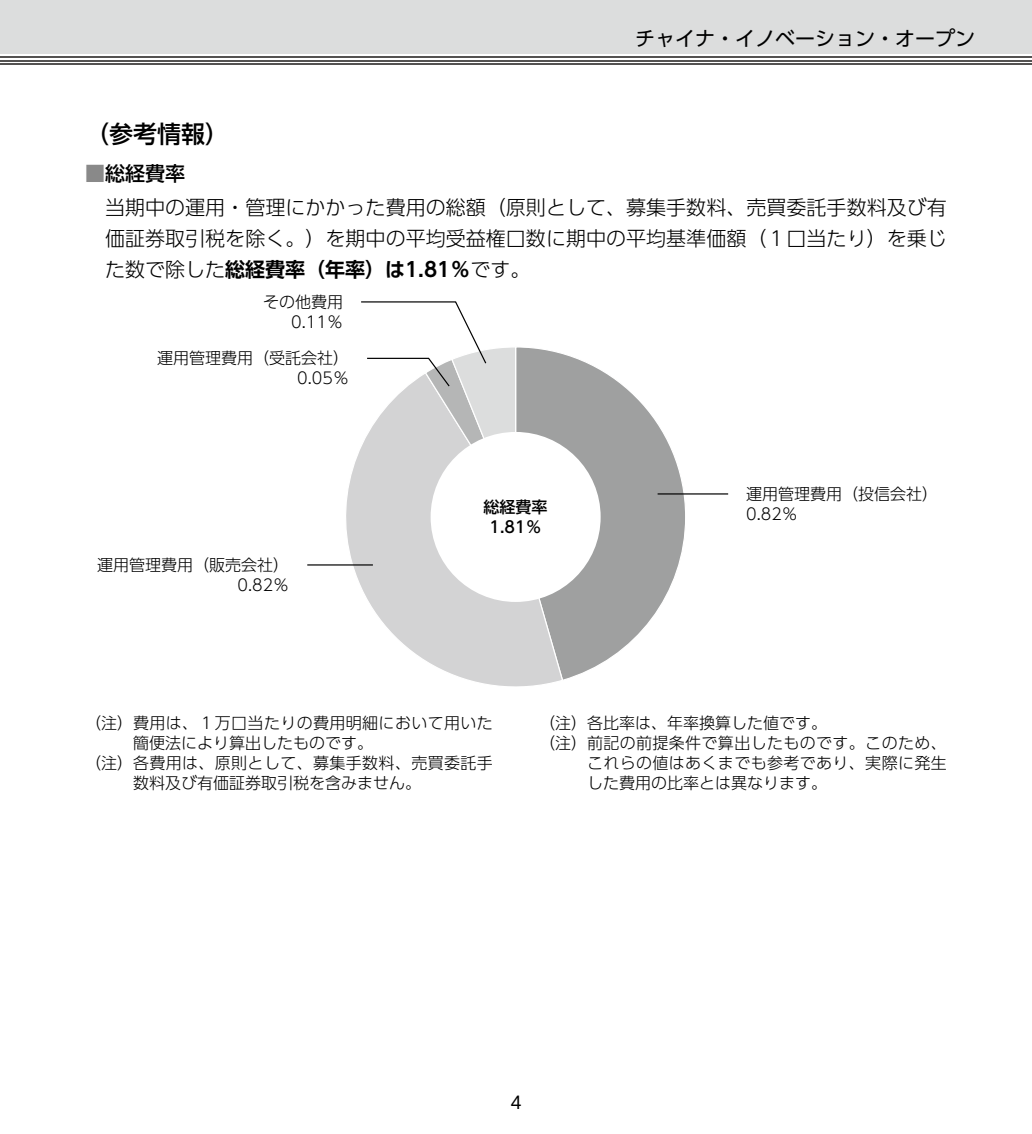
<style>
.page{position:relative;width:1032px;height:1134px;background:#fff}
.page>*{position:absolute;margin:0;border:0;box-sizing:border-box;transform-origin:0 0}
.t1{font:500 24px "UD Shin Go Pro";color:#000}
.t2{font:300 20px/34px "UD Shin Go Pro";color:#000}
.t3{font:700 20px "UD Shin Go Pro De";color:#000}
.t4{font:20px "UD Shin Go Pro";color:#000}
.t5{font:17px "UD Shin Go Pro";color:#000}
.t6{font:300 16px/20px "UD Shin Go Pro";color:#000;text-align:right}
.t7{font:300 16px "UD Shin Go Pro";letter-spacing:.025em;color:#000}
.t8{font:500 16px "UD Shin Go Pro";color:#000}
.s1{font-weight:500;color:#898989}
.s2{font-weight:500}
.s3{font-family:"UD Shin Go Pro";font-weight:300}
</style>
<div class="page">
<div style="left:0;top:0;width:1032px;height:54px;background:#dcdddd"></div>
<hr style="left:0;top:63px;width:1032px;height:2px;background:#545251">
<hr style="left:0;top:60px;width:1032px;height:1px;background:#545251">
<hr style="left:0;top:56px;width:1032px;height:2px;background:#545251">
<svg style="left:522px;top:347px;width:165px;height:332px"></svg>
<svg style="left:330px;top:371px;width:234px;height:316px"></svg>
<div style="left:431px;top:432px;width:170px;height:170px;background:#fff;border-radius:50%"></div>
<svg style="left:360px;top:301px;width:162px;height:228px"></svg>
<hr style="left:307px;top:564px;width:66px;height:1px;background:#000">
<hr style="left:657px;top:493px;width:71px;height:1px;background:#000">
<p class="t4" style="left:635px;top:22px;width:341px">チャイナ・イノベーション・オープン</p>
<h1 class="t1" style="left:85px;top:114px;width:145px">（参考情報）</h1>
<p class="t2" style="left:105px;top:155px;width:843px;text-indent:-20px"><span class="s1">■</span><span class="s2">総経費率<br></span>当期中の運用・管理にかかった費用の総額（原則として、募集手数料、売買委託手数料及び有</p>
<p class="t2" style="left:105px;top:220px;width:843px">価証券取引税を除く。）を期中の平均受益権口数に期中の平均基準価額（１口当たり）を乗じ</p>
<p class="t3" style="left:105px;top:253px;width:427px"><span class="s3">た数で除した</span>総経費率（年率）は1.81％<span class="s3">です。</span></p>
<p class="t6" style="left:263px;top:291px;width:81px">その他費用<br>0.11％</p>
<p class="t6" style="left:157px;top:348px;width:193px">運用管理費用（受託会社）<br>0.05％</p>
<p class="t6" style="left:97px;top:554px;width:194px">運用管理費用（販売会社）<br>0.82％</p>
<p class="t6" style="left:746px;top:483px;width:193px">運用管理費用（投信会社）</p>
<p class="t8" style="left:484px;top:494px;width:65px">総経費率</p>
<p class="t6" style="left:746px;top:503px;width:53px">0.82％</p>
<p class="t8" style="left:489px;top:514px;width:54px">1.81％</p>
<p class="t7" style="left:85px;top:710px;width:409px">（注）費用は、１万口当たりの費用明細において用いた</p>
<p class="t6" style="left:133px;top:732px;width:241px">簡便法により算出したものです。</p>
<p class="t7" style="left:85px;top:750px;width:409px">（注）各費用は、原則として、募集手数料、売買委託手</p>
<p class="t6" style="left:133px;top:772px;width:289px">数料及び有価証券取引税を含みません。</p>
<p class="t6" style="left:539px;top:712px;width:289px">（注）各比率は、年率換算した値です。</p>
<p class="t7" style="left:539px;top:730px;width:409px">（注）前記の前提条件で算出したものです。このため、</p>
<p class="t7" style="left:587px;top:750px;width:361px">これらの値はあくまでも参考であり、実際に発生</p>
<p class="t6" style="left:587px;top:772px;width:241px">した費用の比率とは異なります。</p>
<p class="t5" style="left:510px;top:1089px;width:13px">4</p>
</div>
